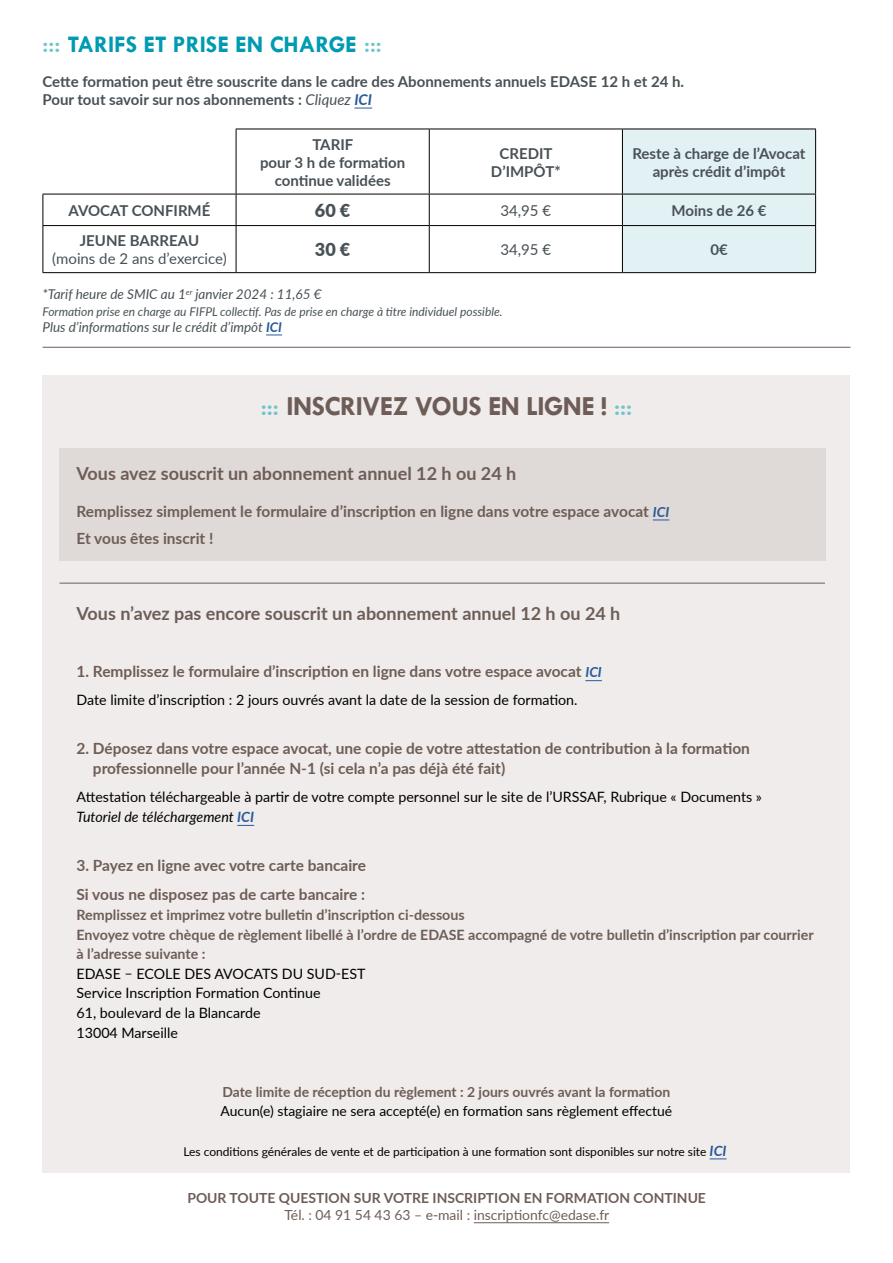
<style>
.page{position:relative;width:893px;height:1263px;background:#fff}
.page>*{position:absolute;margin:0;border:0;box-sizing:border-box;transform-origin:0 0}
.t1{font:700 27.9px "Tw Cen";letter-spacing:-.02em;color:#6e5d57}
.t2{font:700 24px "Tw Cen";color:#009ab2}
.t3{font:700 18px "Lato";color:#6e5d57}
.t4{font:900 18px "Lato";color:#485156}
.t5{font:700 15.45px/27.3px "Lato";color:#6e5d57}
.t6{font:700 15px/18px "Lato";color:#485156;text-align:center}
.t7{font:15px "Lato";color:#485156}
.t8{font:14.25px/19.6px "Lato";color:#000}
.t9{font:700 14.25px/19.6px "Lato";color:#6e5d57}
.t10{font:700 13.95px "Lato";color:#6e5d57}
.t11{font:13.95px "Lato";color:#000}
.t12{font:13.95px "Lato";color:#6e5d57}
.t13{font:italic 13.5px "Lato";color:#485156}
.t14{font:12px "Lato";color:#000}
.t15{font:italic 12px "Lato";color:#485156}
.s1{font-weight:400;font-size:27px;color:#70c5ca}
.s2{font-weight:400;font-style:italic}
.s3{font-style:italic;color:#275b9b}
.s4{font-weight:700;color:#275b9b}
.s5{font-weight:400;color:#70c5ca}
.s6{font-style:italic;font-size:13.95px;color:#275b9b}
.s7{font-style:italic}
.s8{font-weight:700;font-style:italic;color:#275b9b}
.s9{font-weight:700;font-style:italic;font-size:14.25px;color:#275b9b}
</style>
<div class="page">
<hr style="left:43px;top:347px;width:807px;height:1px;background:#6e5d57">
<hr style="left:474px;top:1222px;width:135px;height:1px;background:#6e5d57">
<svg style="left:354px;top:108px;width:18px;height:1px"></svg>
<svg style="left:266px;top:335px;width:16px;height:1px"></svg>
<div style="left:623px;top:130px;width:192px;height:142px;background:#e2f1f3"></div>
<hr style="left:236px;top:129px;width:193px;height:1px;background:#000">
<hr style="left:236px;top:129px;width:1px;height:65px;background:#000">
<hr style="left:429px;top:129px;width:193px;height:1px;background:#000">
<hr style="left:429px;top:129px;width:1px;height:65px;background:#000">
<hr style="left:622px;top:129px;width:194px;height:1px;background:#000">
<hr style="left:622px;top:129px;width:1px;height:65px;background:#000">
<hr style="left:815px;top:129px;width:1px;height:65px;background:#000">
<hr style="left:236px;top:194px;width:193px;height:1px;background:#000">
<hr style="left:429px;top:194px;width:193px;height:1px;background:#000">
<hr style="left:429px;top:194px;width:1px;height:31px;background:#000">
<hr style="left:622px;top:194px;width:194px;height:1px;background:#000">
<hr style="left:622px;top:194px;width:1px;height:31px;background:#000">
<hr style="left:815px;top:194px;width:1px;height:31px;background:#000">
<hr style="left:236px;top:225px;width:193px;height:1px;background:#000">
<hr style="left:429px;top:225px;width:193px;height:1px;background:#000">
<hr style="left:429px;top:226px;width:1px;height:46px;background:#000">
<hr style="left:622px;top:225px;width:194px;height:1px;background:#000">
<hr style="left:622px;top:226px;width:1px;height:46px;background:#000">
<hr style="left:815px;top:226px;width:1px;height:46px;background:#000">
<hr style="left:236px;top:272px;width:193px;height:1px;background:#000">
<hr style="left:429px;top:272px;width:193px;height:1px;background:#000">
<hr style="left:622px;top:272px;width:194px;height:1px;background:#000">
<hr style="left:43px;top:194px;width:193px;height:1px;background:#000">
<hr style="left:43px;top:194px;width:1px;height:31px;background:#000">
<hr style="left:236px;top:194px;width:1px;height:31px;background:#000">
<hr style="left:43px;top:225px;width:193px;height:1px;background:#000">
<hr style="left:43px;top:226px;width:1px;height:46px;background:#000">
<hr style="left:236px;top:226px;width:1px;height:46px;background:#000">
<hr style="left:43px;top:272px;width:193px;height:1px;background:#000">
<div style="left:43px;top:375px;width:807px;height:797px;background:#efeceb"></div>
<svg style="left:585px;top:680px;width:17px;height:1px"></svg>
<svg style="left:237px;top:825px;width:17px;height:1px"></svg>
<svg style="left:710px;top:1158px;width:16px;height:1px"></svg>
<div style="left:60px;top:448px;width:766px;height:113px;background:#dfd9d7"></div>
<svg style="left:653px;top:520px;width:16px;height:1px"></svg>
<hr style="left:60px;top:583px;width:765px;height:1px;background:#6e5d57">
<h2 class="t2" style="left:43px;top:30px;width:341px"><span class="s1">:::</span> TARIFS ET PRISE EN CHARGE <span class="s1">:::</span></h2>
<p class="t6" style="left:43px;top:71px;width:643px;text-align:left">Cette formation peut être souscrite dans le cadre des Abonnements annuels EDASE 12 h et 24 h.<br>Pour tout savoir sur nos abonnements : <span class="s2">Cliquez</span> <span class="s3">ICI</span></p>
<p class="t6" style="left:260px;top:134px;width:147px">TARIF<br>pour 3 h de formation continue validées</p>
<p class="t6" style="left:491px;top:143px;width:71px">CREDIT<br>D’IMPÔT*</p>
<p class="t6" style="left:632px;top:143px;width:175px">Reste à charge de l’Avocat après crédit d’impôt</p>
<p class="t6" style="left:68px;top:201px;width:143px">AVOCAT CONFIRMÉ</p>
<p class="t4" style="left:315px;top:197px;width:37px">60 €</p>
<p class="t7" style="left:500px;top:200px;width:52px">34,95 €</p>
<p class="t6" style="left:671px;top:201px;width:96px">Moins de 26 €</p>
<p class="t6" style="left:80px;top:231px;width:121px">JEUNE BARREAU</p>
<p class="t7" style="left:52px;top:248px;width:176px">(moins de 2 ans d’exercice)</p>
<p class="t4" style="left:315px;top:236px;width:37px">30 €</p>
<p class="t7" style="left:500px;top:239px;width:52px">34,95 €</p>
<p class="t6" style="left:710px;top:240px;width:19px">0€</p>
<p class="t13" style="left:43px;top:285px;width:281px">*Tarif heure de SMIC au 1<sup>er</sup> janvier 2024 : 11,65 €</p>
<p class="t15" style="left:43px;top:303px;width:462px">Formation prise en charge au FIFPL collectif. Pas de prise en charge à titre individuel possible.</p>
<p class="t13" style="left:43px;top:317px;width:241px">Plus d’informations sur le crédit d’impôt <span class="s4">ICI</span></p>
<h1 class="t1" style="left:261px;top:389px;width:373px"><span class="s5">:::</span> INSCRIVEZ VOUS EN LIGNE ! <span class="s5">:::</span></h1>
<p class="t3" style="left:77px;top:460px;width:441px">Vous avez souscrit un abonnement annuel 12 h ou 24 h</p>
<p class="t5" style="left:77px;top:497px;width:594px">Remplissez simplement le formulaire d’inscription en ligne dans votre espace avocat <span class="s6">ICI<br></span>Et vous êtes inscrit !</p>
<p class="t3" style="left:77px;top:600px;width:545px">Vous n’avez pas encore souscrit un abonnement annuel 12 h ou 24 h</p>
<p class="t5" style="left:77px;top:657px;width:527px">1. Remplissez le formulaire d’inscription en ligne dans votre espace avocat <span class="s6">ICI</span></p>
<p class="t8" style="left:77px;top:689px;width:503px">Date limite d’inscription : 2 jours ouvrés avant la date de la session de formation.</p>
<p class="t5" style="left:93px;top:737px;width:658px;line-height:20.2px;text-indent:-16px">2. Déposez dans votre espace avocat, une copie de votre attestation de contribution à la formation professionnelle pour l’année N-1 (si cela n’a pas déjà été fait)</p>
<p class="t8" style="left:77px;top:787px;width:687px">Attestation téléchargeable à partir de votre compte personnel sur le site de l’URSSAF, Rubrique « Documents »<br><span class="s7">Tutoriel de téléchargement</span> <span class="s8">ICI</span></p>
<p class="t5" style="left:77px;top:850px;width:291px;line-height:29px">3. Payez en ligne avec votre carte bancaire<br>Si vous ne disposez pas de carte bancaire :</p>
<p class="t9" style="left:77px;top:904px;width:739px">Remplissez et imprimez votre bulletin d’inscription ci-dessous<br>Envoyez votre chèque de règlement libellé à l’ordre de EDASE accompagné de votre bulletin d’inscription par courrier à l’adresse suivante :</p>
<p class="t8" style="left:77px;top:963px;width:291px">EDASE – ECOLE DES AVOCATS DU SUD-EST<br>Service Inscription Formation Continue<br>61, boulevard de la Blancarde<br>13004 Marseille</p>
<p class="t10" style="left:222px;top:1081px;width:449px">Date limite de réception du règlement : 2 jours ouvrés avant la formation</p>
<p class="t11" style="left:221px;top:1101px;width:453px">Aucun(e) stagiaire ne sera accepté(e) en formation sans règlement effectué</p>
<p class="t14" style="left:183px;top:1143px;width:545px">Les conditions générales de vente et de participation à une formation sont disponibles sur notre site <span class="s9">ICI</span></p>
<p class="t10" style="left:187px;top:1187px;width:520px">POUR TOUTE QUESTION SUR VOTRE INSCRIPTION EN FORMATION CONTINUE</p>
<p class="t12" style="left:284px;top:1204px;width:326px">Tél. : 04 91 54 43 63 – e-mail : inscriptionfc@edase.fr</p>
</div>
